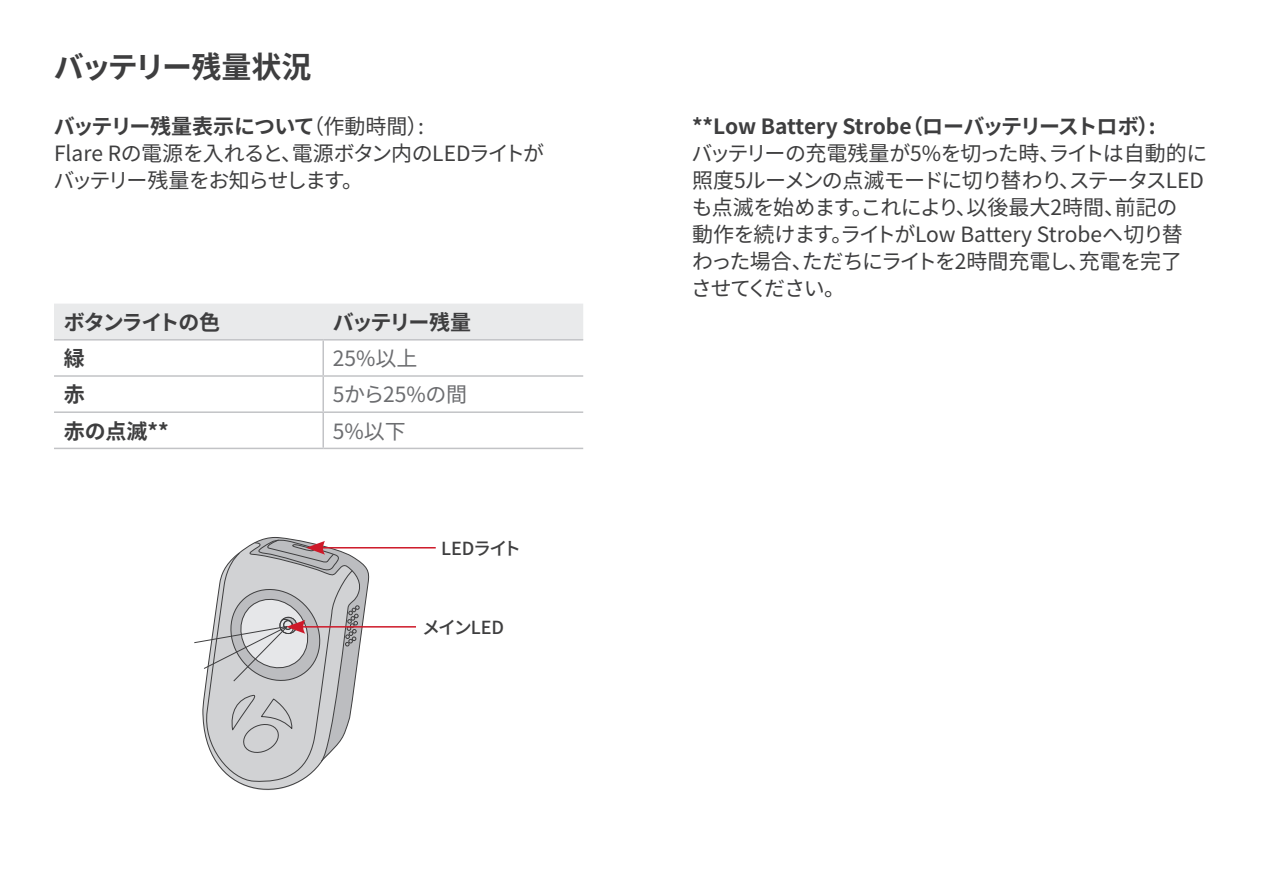
<style>
.page{position:relative;width:1276px;height:893px;background:#fff}
.page>*{position:absolute;margin:0;border:0;box-sizing:border-box;transform-origin:0 0}
.English--Page_Title{font:700 30px "Source Han Sans JP";letter-spacing:-.055em;color:#3e3e3f}
.English--Page_Title-2{font:21px/27px "Source Han Sans JP";letter-spacing:-.025em;color:#3e3e3f}
.body_copy{font:21px/27px "Source Han Sans JP";letter-spacing:-.055em;color:#3e3e3f}
.English--Page_Title-3{font:700 21px "Source Han Sans JP";letter-spacing:-.02em;color:#3e3e3f}
.header_2{font:700 21px "Source Han Sans JP";letter-spacing:-.045em;color:#3e3e3f}
.Table_copy_light{font:21px "Source Han Sans JP";letter-spacing:-.01em;color:#6c6d70}
.Table_copy_light-2{font:700 21px "Source Han Sans JP";letter-spacing:-.055em;color:#3e3e3f}
.header_2-2{font:700 21px "Source Han Sans JP";letter-spacing:-.09em;color:#3e3e3f}
.t1{font:500 18px "Source Han Sans JP";letter-spacing:-.065em;color:#3e3e3f}
.s1{font-weight:400}
</style>
<div class="page">
<div style="left:54px;top:304px;width:529px;height:35px;background:#e9eaeb"></div>
<hr style="left:323px;top:375px;width:260px;height:2px;background:#c2c3c6">
<hr style="left:323px;top:411px;width:260px;height:2px;background:#c2c3c6">
<hr style="left:323px;top:339px;width:260px;height:2px;background:#c2c3c6">
<hr style="left:54px;top:339px;width:269px;height:2px;background:#c2c3c6">
<hr style="left:322px;top:341px;width:2px;height:34px;background:#c2c3c6">
<hr style="left:54px;top:375px;width:269px;height:2px;background:#c2c3c6">
<hr style="left:322px;top:377px;width:2px;height:34px;background:#c2c3c6">
<hr style="left:54px;top:411px;width:269px;height:2px;background:#c2c3c6">
<hr style="left:322px;top:413px;width:2px;height:35px;background:#c2c3c6">
<hr style="left:54px;top:448px;width:269px;height:1px;background:#c2c3c6">
<hr style="left:323px;top:448px;width:260px;height:1px;background:#c2c3c6">
<hr style="left:300px;top:626px;width:116px;height:2px;background:#ce1929">
<hr style="left:320px;top:547px;width:116px;height:1px;background:#ce1929">
<svg style="left:194px;top:537px;width:176px;height:253px"></svg>
<p class="English--Page_Title" style="left:54px;top:50px;width:259px">バッテリー残量状況</p>
<p class="header_2" style="left:54px;top:115px;width:375px">バッテリー残量表示について<span class="s1">（作動時間）:</span></p>
<p class="body_copy" style="left:53px;top:140px;width:492px">Flare Rの電源を入れると、電源ボタン内のLEDライトがバッテリー残量をお知らせします。</p>
<p class="Table_copy_light-2" style="left:64px;top:311px;width:158px">ボタンライトの色</p>
<p class="header_2-2" style="left:333px;top:311px;width:140px">バッテリー残量</p>
<p class="header_2" style="left:64px;top:347px;width:22px">緑</p>
<p class="Table_copy_light" style="left:333px;top:347px;width:86px">25%以上</p>
<p class="header_2" style="left:64px;top:383px;width:22px">赤</p>
<p class="Table_copy_light" style="left:333px;top:383px;width:136px">5から25%の間</p>
<p class="header_2" style="left:64px;top:419px;width:106px">赤の点滅**</p>
<p class="Table_copy_light" style="left:333px;top:419px;width:74px">5%以下</p>
<p class="t1" style="left:441px;top:538px;width:82px">LEDライト</p>
<p class="t1" style="left:422px;top:617px;width:84px">メインLED</p>
<p class="English--Page_Title-3" style="left:692px;top:115px;width:468px">**Low Battery Strobe（ローバッテリーストロボ）:</p>
<p class="English--Page_Title-2" style="left:691px;top:140px;width:518px">バッテリーの充電残量が5%を切った時、ライトは自動的に照度5ルーメンの点滅モードに切り替わり、ステータスLEDも点滅を始めます。これにより、以後最大2時間、前記の<br>動作を続けます。ライトがLow Battery Strobeへ切り替わった場合、ただちにライトを2時間充電し、充電を完了<br>させてください。</p>
</div>
